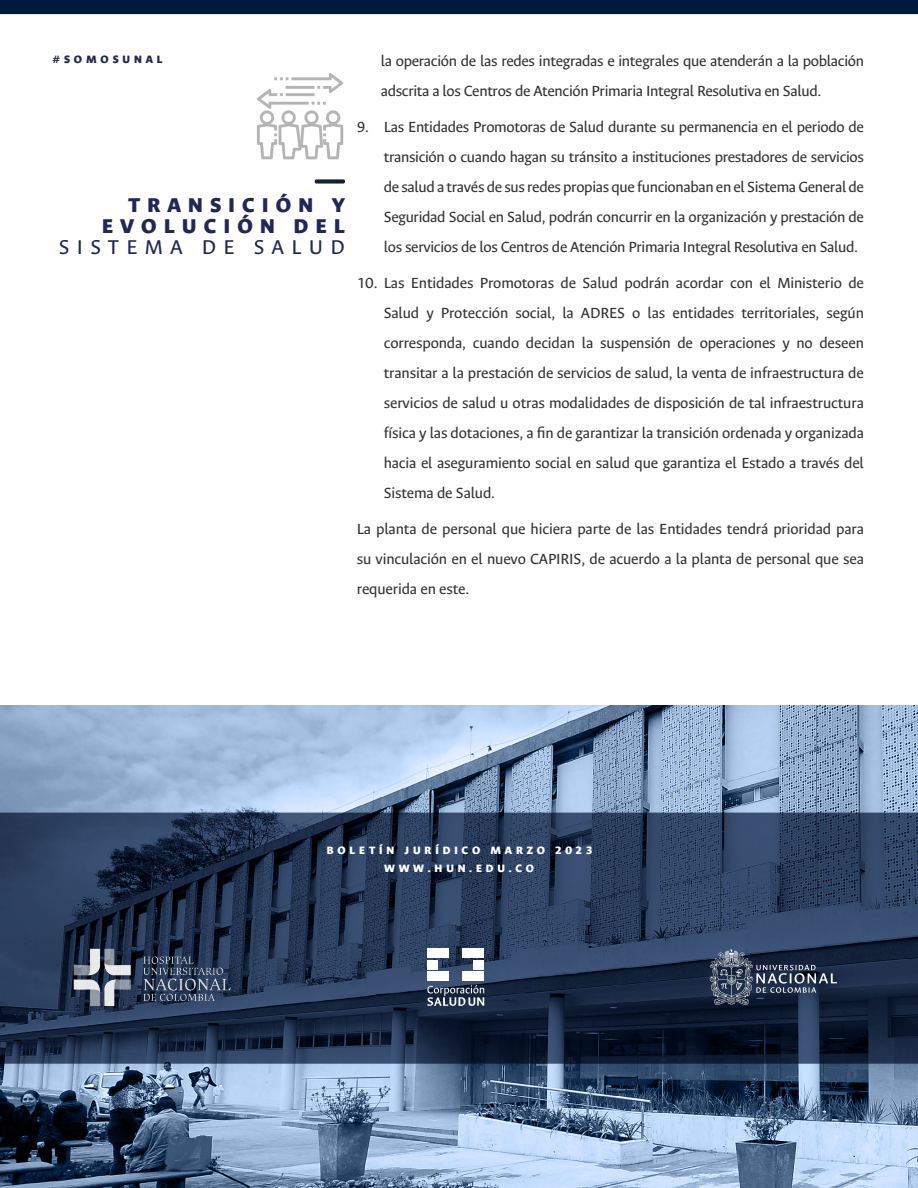
<style>
.page{position:relative;width:918px;height:1188px;background:#fff}
.page>*{position:absolute;margin:0;border:0;box-sizing:border-box;transform-origin:0 0}
.t1{font:900 22.5px/21px "Ancizar Sans";letter-spacing:.325em;color:#222753;text-align:right}
.t2{font:22.5px "Ancizar Sans";letter-spacing:.325em;color:#222753}
.t3{font:16.5px/30px "Ancizar Sans";letter-spacing:-.02em;color:#333;text-align:justify}
.t4{font:900 12px/17.9px "Ancizar Sans";letter-spacing:.325em;color:#fff;text-align:center}
.t5{font:900 12px "Ancizar Sans";letter-spacing:.325em;color:#222753}
</style>
<div class="page">
<div style="left:0;top:0;width:918px;height:14px;background:#001a3c"></div>
<img style="left:0;top:705px;width:918px;height:483px">
<svg style="left:0;top:813px;width:918px;height:251px"></svg>
<div style="left:427px;top:948px;width:10px;height:10px;background:#fff"></div>
<div style="left:439px;top:948px;width:10px;height:10px;background:#fff"></div>
<div style="left:462px;top:948px;width:10px;height:10px;background:#fff"></div>
<div style="left:474px;top:948px;width:10px;height:10px;background:#fff"></div>
<div style="left:427px;top:960px;width:10px;height:10px;background:#fff"></div>
<div style="left:474px;top:960px;width:10px;height:10px;background:#fff"></div>
<div style="left:427px;top:971px;width:10px;height:10px;background:#fff"></div>
<div style="left:439px;top:971px;width:10px;height:10px;background:#fff"></div>
<div style="left:462px;top:971px;width:10px;height:10px;background:#fff"></div>
<div style="left:474px;top:971px;width:10px;height:10px;background:#fff"></div>
<svg style="left:427px;top:985px;width:57px;height:21px"></svg>
<svg style="left:710px;top:949px;width:127px;height:56px"></svg>
<img style="left:66px;top:945px;width:165px;height:63px">
<div style="left:315px;top:179px;width:30px;height:5px;border:3px solid #171e37"></div>
<img style="left:257px;top:73px;width:87px;height:87px">
<p class="t5" style="left:52px;top:53px;width:112px">#SOMOSUNAL</p>
<h1 class="t1" style="left:102px;top:194px;width:244px">TRANSICIÓN Y<br>EVOLUCIÓN DEL</h1>
<h1 class="t2" style="left:59px;top:234px;width:288px">SISTEMA DE SALUD</h1>
<p class="t3" style="left:381px;top:46px;width:485px">la operación de las redes integradas e integrales que atenderán a la población adscrita a los Centros de Atención Primaria Integral Resolutiva en Salud.</p>
<p class="t3" style="left:384px;top:112px;width:482px;text-indent:-27px">9. Las Entidades Promotoras de Salud durante su permanencia en el periodo de transición o cuando hagan su tránsito a instituciones prestadores de servicios de salud a través de sus redes propias que funcionaban en el Sistema General de Seguridad Social en Salud, podrán concurrir en la organización y prestación de los servicios de los Centros de Atención Primaria Integral Resolutiva en Salud.</p>
<p class="t3" style="left:384px;top:268px;width:482px;text-indent:-27px">10. Las Entidades Promotoras de Salud podrán acordar con el Ministerio de Salud y Protección social, la ADRES o las entidades territoriales, según corresponda, cuando decidan la suspensión de operaciones y no deseen transitar a la prestación de servicios de salud, la venta de infraestructura de servicios de salud u otras modalidades de disposición de tal infraestructura física y las dotaciones, a fin de garantizar la transición ordenada y organizada hacia el aseguramiento social en salud que garantiza el Estado a través del Sistema de Salud.</p>
<p class="t3" style="left:357px;top:514px;width:509px">La planta de personal que hiciera parte de las Entidades tendrá prioridad para su vinculación en el nuevo CAPIRIS, de acuerdo a la planta de personal que sea requerida en este.</p>
<p class="t4" style="left:327px;top:841px;width:267px">BOLETÍN JURÍDICO MARZO 2023<br>WWW.HUN.EDU.CO</p>
</div>
